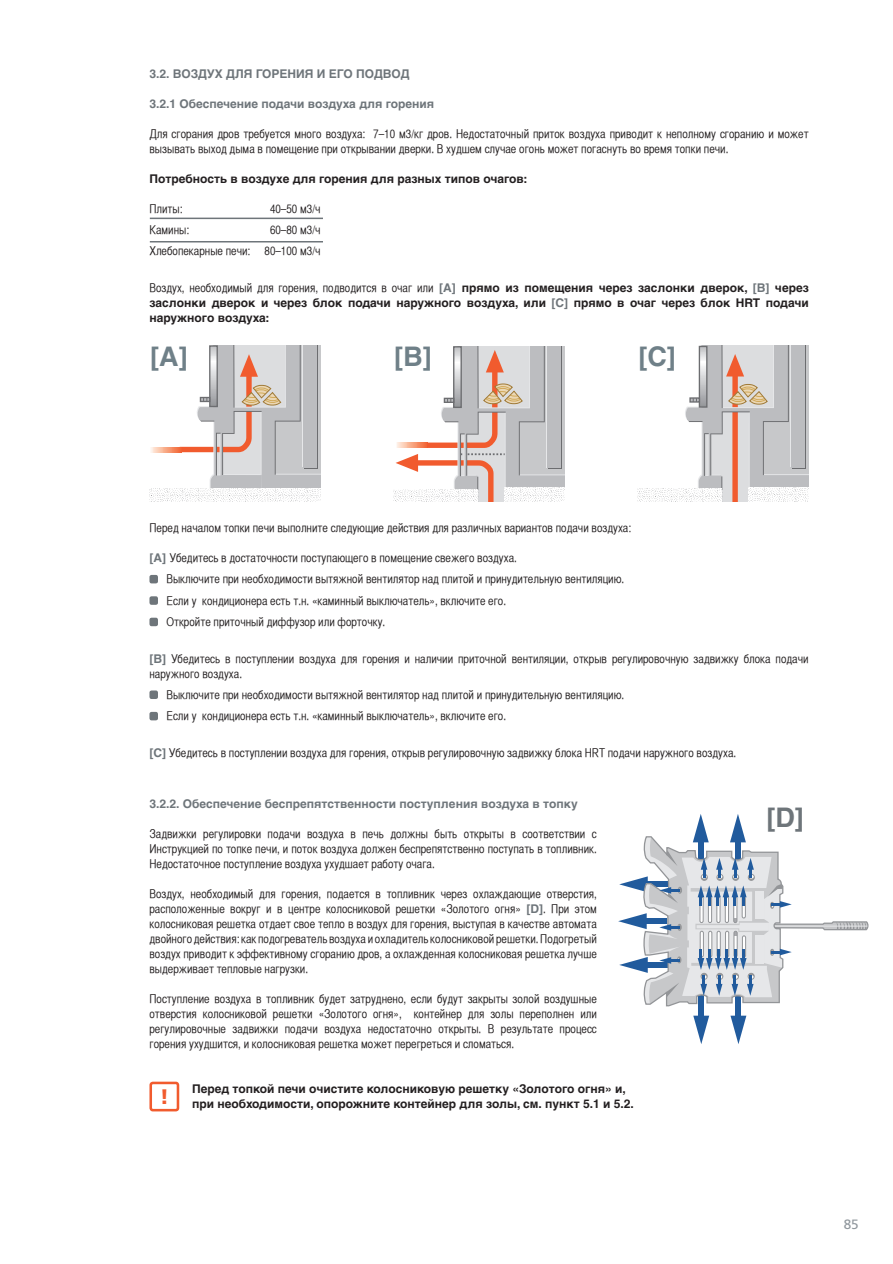
<style>
.page{position:relative;width:893px;height:1264px;background:#fff}
.page>*{position:absolute;margin:0;border:0;box-sizing:border-box;transform-origin:0 0}
.ko_leipis_boltsirall{font:700 27px "Helvetica Cyr";color:#6f8088}
.ko_leipis_boltsirall-2{font:700 27px "Helvetica Cyr";color:#6e757a}
.t1{font:900 21px "Frutiger";color:#f15b2e}
.t2{font:13.5px "Frutiger";color:#90979d}
.ko_leipis{font:12px/15px "Helvetica CY Plain";color:#231f20;text-align:justify}
.ko_leipis_boltsirall-3{font:12px/15px "Helvetica CY Plain";color:#231f20}
.ko_leipis-2{font:700 12px/15px "Helvetica Cyr";color:#231f20;text-align:justify}
.ko_leipis_huutomerkk{font:700 12px "Helvetica Cyr";color:#231f20}
.ko_alaotsikko{font:700 12px "Helvetica Cyr";color:#6e757a}
.ko_leipis-3{font:700 12px "Helvetica Cyr";color:#6e757a}
.s1{font-family:"Helvetica CY Plain";font-weight:400}
.s2{color:#6e757a}
.s3{font-family:"Helvetica Cyr";font-weight:700;color:#6e757a}
</style>
<div class="page">
<svg style="left:730px;top:1015px;width:16px;height:29px"></svg>
<div style="left:736px;top:995px;width:5px;height:20px;background:#215b9d"></div>
<svg style="left:693px;top:1015px;width:16px;height:29px"></svg>
<div style="left:698px;top:995px;width:6px;height:20px;background:#215b9d"></div>
<svg style="left:618px;top:814px;width:251px;height:192px"></svg>
<svg style="left:149px;top:345px;width:171px;height:156px"></svg>
<svg style="left:394px;top:346px;width:170px;height:155px"></svg>
<img style="left:640px;top:488px;width:45px;height:13px">
<svg style="left:685px;top:346px;width:123px;height:155px"></svg>
<div style="left:149px;top:575px;width:9px;height:8px;background:#6e757a;border-radius:2px"></div>
<div style="left:149px;top:596px;width:9px;height:8px;background:#6e757a;border-radius:2px"></div>
<div style="left:149px;top:617px;width:9px;height:9px;background:#6e757a;border-radius:2px"></div>
<div style="left:149px;top:690px;width:9px;height:9px;background:#6e757a;border-radius:2px"></div>
<div style="left:149px;top:711px;width:9px;height:9px;background:#6e757a;border-radius:2px"></div>
<div style="left:149px;top:1081px;width:30px;height:30px;border:3px solid #f15b2e;border-radius:2px"></div>
<hr style="left:150px;top:217px;width:173px;height:2px;background:#6e757a">
<hr style="left:150px;top:241px;width:173px;height:1px;background:#6e757a">
<p class="ko_alaotsikko" style="left:149px;top:67px;width:261px">3.2. ВОЗДУХ ДЛЯ ГОРЕНИЯ И ЕГО ПОДВОД</p>
<p class="ko_alaotsikko" style="left:149px;top:97px;width:286px">3.2.1 Обеспечение подачи воздуха для горения</p>
<p class="ko_leipis" style="left:149px;top:126px;width:661px">Для сгорания дров требуется много воздуха: 7–10 м3/кг дров. Недостаточный приток воздуха приводит к неполному сгоранию и может вызывать выход дыма в помещение при открывании дверки. В худшем случае огонь может погаснуть во время топки печи.</p>
<p class="ko_leipis-2" style="left:149px;top:171px;width:379px">Потребность в воздухе для горения для разных типов очагов:</p>
<p class="ko_leipis_boltsirall-3" style="left:149px;top:201px;width:35px">Плиты:</p>
<p class="ko_leipis_boltsirall-3" style="left:270px;top:201px;width:52px">40–50 м3/ч</p>
<p class="ko_leipis_boltsirall-3" style="left:149px;top:222px;width:41px">Камины:</p>
<p class="ko_leipis_boltsirall-3" style="left:270px;top:222px;width:52px">60–80 м3/ч</p>
<p class="ko_leipis_boltsirall-3" style="left:149px;top:244px;width:172px">Хлебопекарные печи: 80–100 м3/ч</p>
<p class="ko_leipis-2" style="left:149px;top:280px;width:661px"><span class="s1">Воздух, необходимый для горения, подводится в очаг или</span> <span class="s2">[A]</span> прямо из помещения через заслонки дверок, <span class="s2">[B]</span> через заслонки дверок и через блок подачи наружного воздуха, или <span class="s2">[C]</span> прямо в очаг через блок HRT подачи наружного воздуха:</p>
<p class="ko_leipis_boltsirall" style="left:150px;top:341px;width:39px">[A]</p>
<p class="ko_leipis_boltsirall" style="left:394px;top:341px;width:39px">[B]</p>
<p class="ko_leipis_boltsirall" style="left:638px;top:341px;width:39px">[C]</p>
<p class="ko_leipis" style="left:149px;top:520px;width:483px">Перед началом топки печи выполните следующие действия для различных вариантов подачи воздуха:</p>
<p class="ko_leipis_boltsirall-3" style="left:149px;top:550px;width:369px"><span class="s3">[A]</span> Убедитесь в достаточности поступающего в помещение свежего воздуха.</p>
<p class="ko_leipis_boltsirall-3" style="left:166px;top:571px;width:459px">Выключите при необходимости вытяжной вентилятор над плитой и принудительную вентиляцию.</p>
<p class="ko_leipis_boltsirall-3" style="left:166px;top:593px;width:341px">Если у кондиционера есть т.н. «каминный выключатель», включите его.</p>
<p class="ko_leipis_boltsirall-3" style="left:166px;top:614px;width:220px">Откройте приточный диффузор или форточку.</p>
<p class="ko_leipis_boltsirall-3" style="left:149px;top:651px;width:661px"><span class="s3">[B]</span> Убедитесь в поступлении воздуха для горения и наличии приточной вентиляции, открыв регулировочную задвижку блока подачи наружного воздуха.</p>
<p class="ko_leipis_boltsirall-3" style="left:166px;top:687px;width:459px">Выключите при необходимости вытяжной вентилятор над плитой и принудительную вентиляцию.</p>
<p class="ko_leipis_boltsirall-3" style="left:166px;top:708px;width:341px">Если у кондиционера есть т.н. «каминный выключатель», включите его.</p>
<p class="ko_leipis_boltsirall-3" style="left:149px;top:745px;width:588px"><span class="s3">[C]</span> Убедитесь в поступлении воздуха для горения, открыв регулировочную задвижку блока HRT подачи наружного воздуха.</p>
<p class="ko_leipis-3" style="left:149px;top:797px;width:430px">3.2.2. Обеспечение беспрепятственности поступления воздуха в топку</p>
<p class="ko_leipis" style="left:149px;top:826px;width:449px">Задвижки регулировки подачи воздуха в печь должны быть открыты в соответствии с Инструкцией по топке печи, и поток воздуха должен беспрепятственно поступать в топливник.<br>Недостаточное поступление воздуха ухудшает работу очага.</p>
<p class="ko_leipis" style="left:149px;top:886px;width:449px">Воздух, необходимый для горения, подается в топливник через охлаждающие отверстия, расположенные вокруг и в центре колосниковой решетки «Золотого огня» <span class="s3">[D]</span>. При этом колосниковая решетка отдает свое тепло в воздух для горения, выступая в качестве автомата двойного действия: как подогреватель воздуха и охладитель колосниковой решетки. Подогретый воздух приводит к эффективному сгоранию дров, а охлажденная колосниковая решетка лучше выдерживает тепловые нагрузки.</p>
<p class="ko_leipis" style="left:149px;top:991px;width:449px">Поступление воздуха в топливник будет затруднено, если будут закрыты золой воздушные отверстия колосниковой решетки «Золотого огня», контейнер для золы переполнен или регулировочные задвижки подачи воздуха недостаточно открыты. В результате процесс горения ухудшится, и колосниковая решетка может перегреться и сломаться.</p>
<p class="t1" style="left:160px;top:1083px;width:11px">!</p>
<p class="ko_leipis_huutomerkk" style="left:192px;top:1082px;width:435px">Перед топкой печи очистите колосниковую решетку «Золотого огня» и,</p>
<p class="ko_leipis_boltsirall-2" style="left:766px;top:802px;width:39px">[D]</p>
<p class="ko_leipis_huutomerkk" style="left:192px;top:1097px;width:443px">при необходимости, опорожните контейнер для золы, см. пункт 5.1 и 5.2.</p>
<p class="t2" style="left:844px;top:1215px;width:17px">85</p>
</div>
